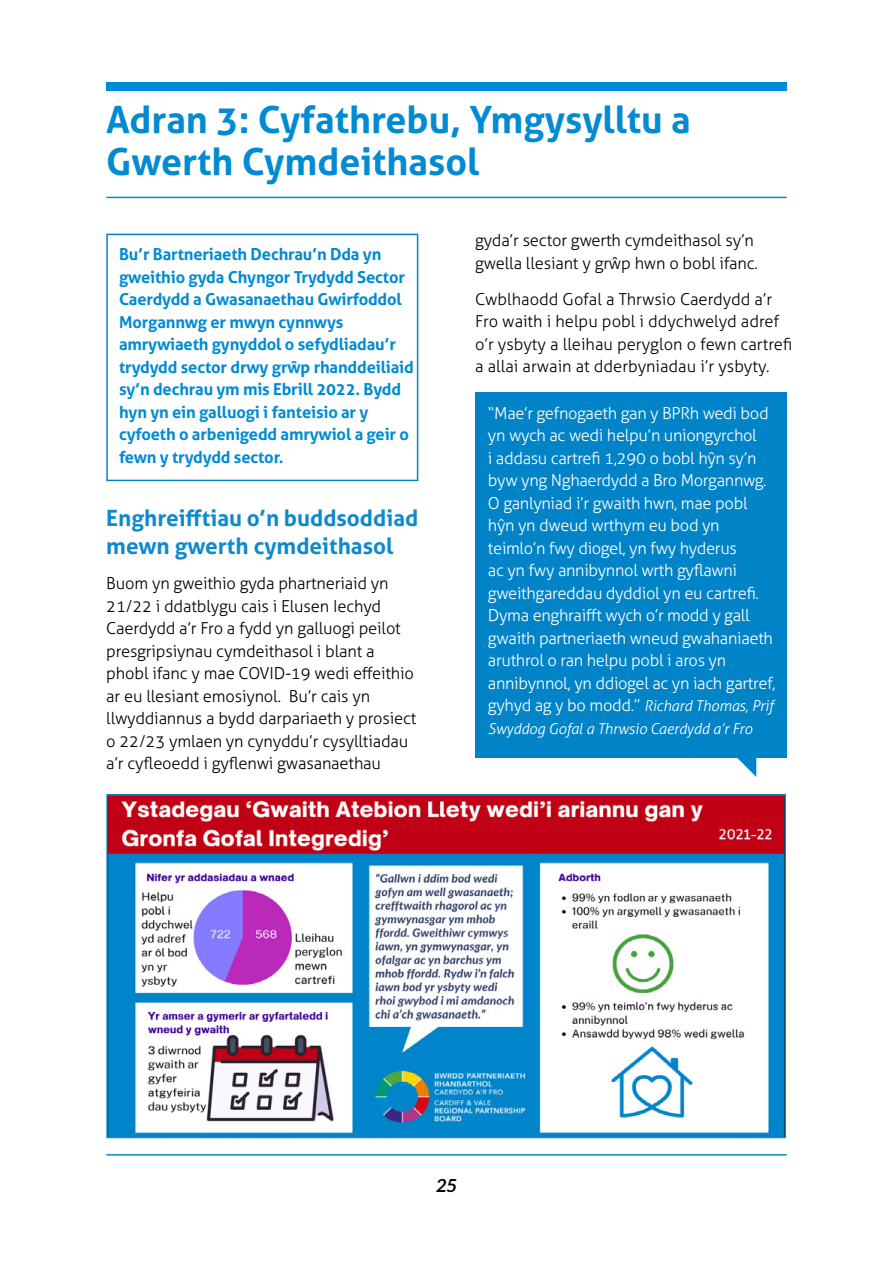
<style>
.page{position:relative;width:893px;height:1263px;background:#fff}
.page>*{position:absolute;margin:0;border:0;box-sizing:border-box;transform-origin:0 0}
.t1{font:700 37.5px/42px "Aller";color:#008bd2}
.t2{font:700 22.5px/28.5px "Aller";color:#0f89cb}
.t3{font:italic 700 18px "Lato";color:#000}
.t4{font:300 16.5px/22.5px "Aller";letter-spacing:-.01em;color:#000}
.t5{font:300 16.5px/22.5px "Aller";letter-spacing:-.02em;color:#fff}
.t6{font:700 16.5px/22.5px "Aller";letter-spacing:-.01em;color:#008bd2}
.t7{font:italic 300 15px/22.5px "Aller";letter-spacing:-.01em;color:#fff}
.s1{font-style:normal;font-size:16.5px}
</style>
<div class="page">
<hr style="left:106px;top:197px;width:681px;height:1px;background:#008bd2">
<div style="left:106px;top:82px;width:681px;height:8px;background:#008bd2"></div>
<hr style="left:106px;top:1154px;width:681px;height:1px;background:#008bd2">
<div style="left:106px;top:234px;width:312px;height:247px;border:2px solid #0084c7"></div>
<div style="left:475px;top:392px;width:312px;height:366px;background:#0084c7"></div>
<svg style="left:737px;top:758px;width:19px;height:19px"></svg>
<img style="left:108px;top:796px;width:676px;height:340px">
<h1 class="t1" style="left:106px;top:98px;width:586px">Adran 3: Cyfathrebu, Ymgysylltu a<br>Gwerth Cymdeithasol</h1>
<p class="t6" style="left:119px;top:243px;width:296px">Bu’r Bartneriaeth Dechrau’n Dda yn gweithio gyda Chyngor Trydydd Sector Caerdydd a Gwasanaethau Gwirfoddol Morgannwg er mwyn cynnwys amrywiaeth gynyddol o sefydliadau’r trydydd sector drwy grŵp rhanddeiliaid sy’n dechrau ym mis Ebrill 2022. Bydd hyn yn ein galluogi i fanteisio ar y cyfoeth o arbenigedd amrywiol a geir o fewn y trydydd sector.</p>
<h2 class="t2" style="left:106px;top:503px;width:314px">Enghreifftiau o’n buddsoddiad mewn gwerth cymdeithasol</h2>
<p class="t4" style="left:106px;top:572px;width:312px">Buom yn gweithio gyda phartneriaid yn 21/22 i ddatblygu cais i Elusen Iechyd Caerdydd a’r Fro a fydd yn galluogi peilot presgripsiynau cymdeithasol i blant a phobl ifanc y mae COVID-19 wedi effeithio ar eu llesiant emosiynol. Bu’r cais yn llwyddiannus a bydd darpariaeth y prosiect o 22/23 ymlaen yn cynyddu’r cysylltiadau a’r cyfleoedd i gyflenwi gwasanaethau</p>
<p class="t4" style="left:475px;top:229px;width:284px">gyda’r sector gwerth cymdeithasol sy’n gwella llesiant y grŵp hwn o bobl ifanc.</p>
<p class="t4" style="left:475px;top:287px;width:319px">Cwblhaodd Gofal a Thrwsio Caerdydd a’r Fro waith i helpu pobl i ddychwelyd adref o’r ysbyty a lleihau peryglon o fewn cartrefi a allai arwain at dderbyniadau i’r ysbyty.</p>
<p class="t5" style="left:488px;top:401px;width:289px">“Mae’r gefnogaeth gan y BPRh wedi bod yn wych ac wedi helpu’n uniongyrchol<br>i addasu cartrefi 1,290 o bobl hŷn sy’n byw yng Nghaerdydd a Bro Morgannwg.<br>O ganlyniad i’r gwaith hwn, mae pobl hŷn yn dweud wrthym eu bod yn teimlo’n fwy diogel, yn fwy hyderus<br>ac yn fwy annibynnol wrth gyflawni gweithgareddau dyddiol yn eu cartrefi.<br>Dyma enghraifft wych o’r modd y gall gwaith partneriaeth wneud gwahaniaeth aruthrol o ran helpu pobl i aros yn annibynnol, yn ddiogel ac yn iach gartref,</p>
<p class="t7" style="left:488px;top:694px;width:287px"><span class="s1">gyhyd ag y bo modd.”</span> Richard Thomas, Prif<br>Swyddog Gofal a Thrwsio Caerdydd a’r Fro</p>
<p class="t3" style="left:436px;top:1175px;width:22px">25</p>
</div>
